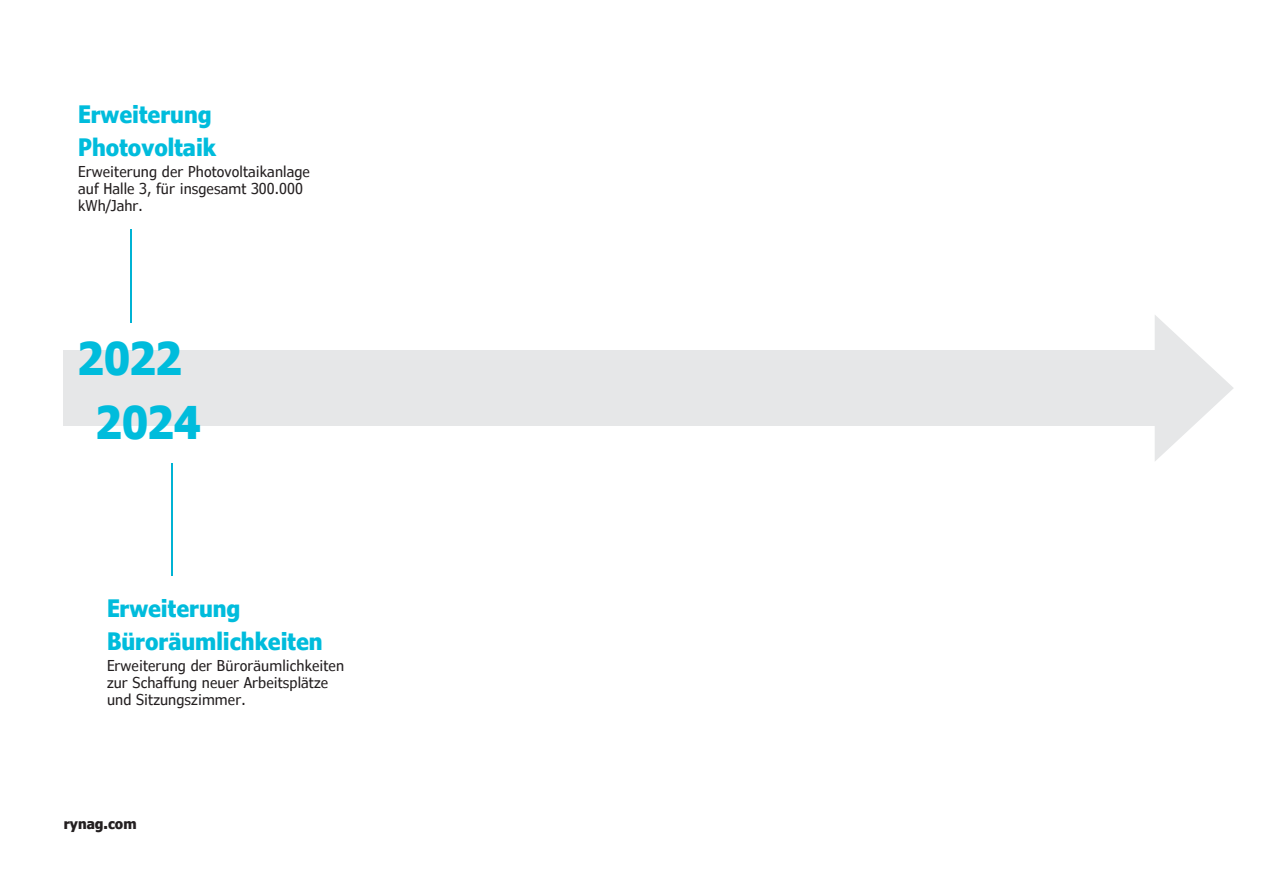
<style>
.page{position:relative;width:1263px;height:894px;background:#fff}
.page>*{position:absolute;margin:0;border:0;box-sizing:border-box;transform-origin:0 0}
.t1{font:700 condensed 45px "Verdana Pro";color:#00bcdc}
.t2{font:700 condensed 24px/32.7px "Verdana Pro";color:#00bcdc}
.t3{font:condensed 15px/16.8px "Verdana Pro";letter-spacing:.005em;color:#231f20}
.t4{font:700 condensed 15px "Verdana Pro";color:#231f20}
</style>
<div class="page">
<hr style="left:130px;top:196px;width:2px;height:126px;background:#00b3d4">
<hr style="left:171px;top:462px;width:1px;height:113px;background:#00b3d4">
<div style="left:64px;top:350px;width:1110px;height:75px;background:#e6e7e8"></div>
<svg style="left:1155px;top:315px;width:79px;height:146px"></svg>
<div style="left:37px;top:150px;width:268px;height:79px;background:#fff"></div>
<p class="t2" style="left:78px;top:97px;width:139px">Erweiterung<br>Photovoltaik</p>
<p class="t3" style="left:78px;top:163px;width:233px">Erweiterung der Photovoltaikanlage auf Halle 3, für insgesamt 300.000 kWh/Jahr.</p>
<p class="t1" style="left:78px;top:330px;width:106px">2022</p>
<h2 class="t1" style="left:96px;top:393px;width:106px">2024</h2>
<h1 class="t2" style="left:107px;top:591px;width:217px">Erweiterung<br>Büroräumlichkeiten</h1>
<h1 class="t3" style="left:107px;top:657px;width:239px">Erweiterung der Büroräumlichkeiten zur Schaffung neuer Arbeitsplätze und Sitzungszimmer.</h1>
<p class="t4" style="left:64px;top:814px;width:74px">rynag.com</p>
</div>
